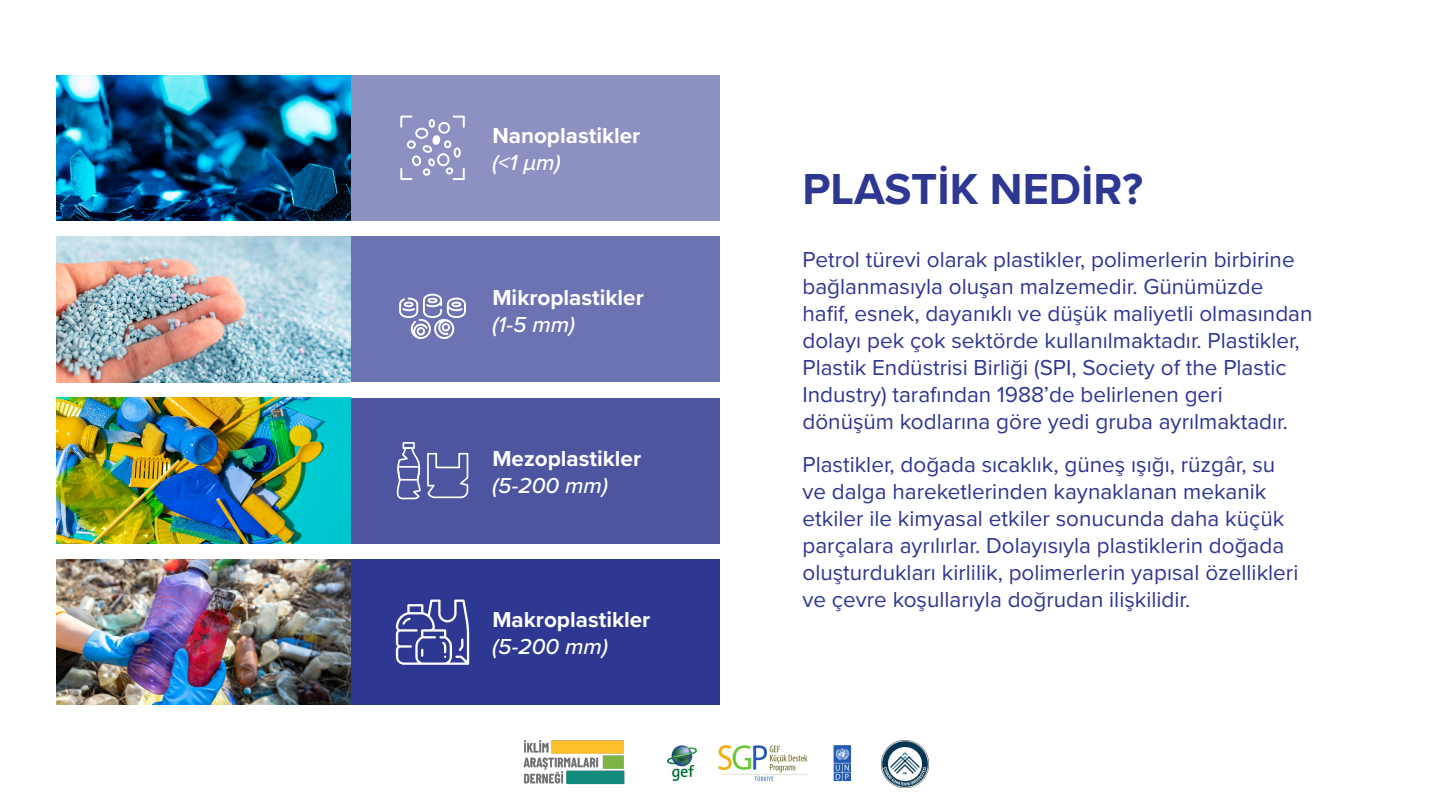
<style>
.page{position:relative;width:1440px;height:810px;background:#fff}
.page>*{position:absolute;margin:0;border:0;box-sizing:border-box;transform-origin:0 0}
.t1{font:700 45px "Proxima Nova";color:#2e3791}
.t2{font:22.5px/27px "Proxima Nova";color:#2e3791}
.t3{font:700 22.5px "Proxima Nova";color:#fff}
.t4{font:italic 500 22.5px "Proxima Nova";color:#fff}
</style>
<div class="page">
<img style="left:523px;top:740px;width:102px;height:45px">
<img style="left:666px;top:744px;width:186px;height:38px">
<img style="left:881px;top:741px;width:47px;height:47px">
<div style="left:274px;top:75px;width:446px;height:146px;background:#8c91c2"></div>
<div style="left:274px;top:398px;width:446px;height:146px;background:#4d55a1"></div>
<div style="left:274px;top:236px;width:446px;height:146px;background:#6d73b2"></div>
<div style="left:274px;top:559px;width:446px;height:146px;background:#2e3791"></div>
<img style="left:56px;top:75px;width:295px;height:146px">
<img style="left:56px;top:398px;width:295px;height:146px">
<img style="left:56px;top:559px;width:295px;height:146px">
<svg style="left:400px;top:116px;width:65px;height:64px"></svg>
<svg style="left:399px;top:294px;width:67px;height:45px"></svg>
<img style="left:56px;top:236px;width:295px;height:146px">
<svg style="left:396px;top:442px;width:72px;height:58px"></svg>
<svg style="left:396px;top:600px;width:73px;height:65px"></svg>
<p class="t3" style="left:492px;top:119px;width:149px">Nanoplastikler</p>
<p class="t4" style="left:492px;top:146px;width:70px">(&lt;1 µm)</p>
<p class="t3" style="left:492px;top:280px;width:153px">Mikroplastikler</p>
<p class="t4" style="left:492px;top:307px;width:84px">(1-5 mm)</p>
<p class="t3" style="left:492px;top:442px;width:150px">Mezoplastikler</p>
<p class="t4" style="left:492px;top:469px;width:117px">(5-200 mm)</p>
<p class="t3" style="left:492px;top:603px;width:159px">Makroplastikler</p>
<p class="t4" style="left:492px;top:630px;width:117px">(5-200 mm)</p>
<h1 class="t1" style="left:802px;top:155px;width:342px">PLASTİK NEDİR?</h1>
<p class="t2" style="left:802px;top:245px;width:512px">Petrol türevi olarak plastikler, polimerlerin birbirine bağlanmasıyla oluşan malzemedir. Günümüzde hafif, esnek, dayanıklı ve düşük maliyetli olmasından dolayı pek çok sektörde kullanılmaktadır. Plastikler, Plastik Endüstrisi Birliği (SPI, Society of the Plastic Industry) tarafından 1988’de belirlenen geri dönüşüm kodlarına göre yedi gruba ayrılmaktadır.</p>
<p class="t2" style="left:802px;top:450px;width:497px">Plastikler, doğada sıcaklık, güneş ışığı, rüzgâr, su ve dalga hareketlerinden kaynaklanan mekanik etkiler ile kimyasal etkiler sonucunda daha küçük parçalara ayrılırlar. Dolayısıyla plastiklerin doğada oluşturdukları kirlilik, polimerlerin yapısal özellikleri ve çevre koşullarıyla doğrudan ilişkilidir.</p>
</div>
